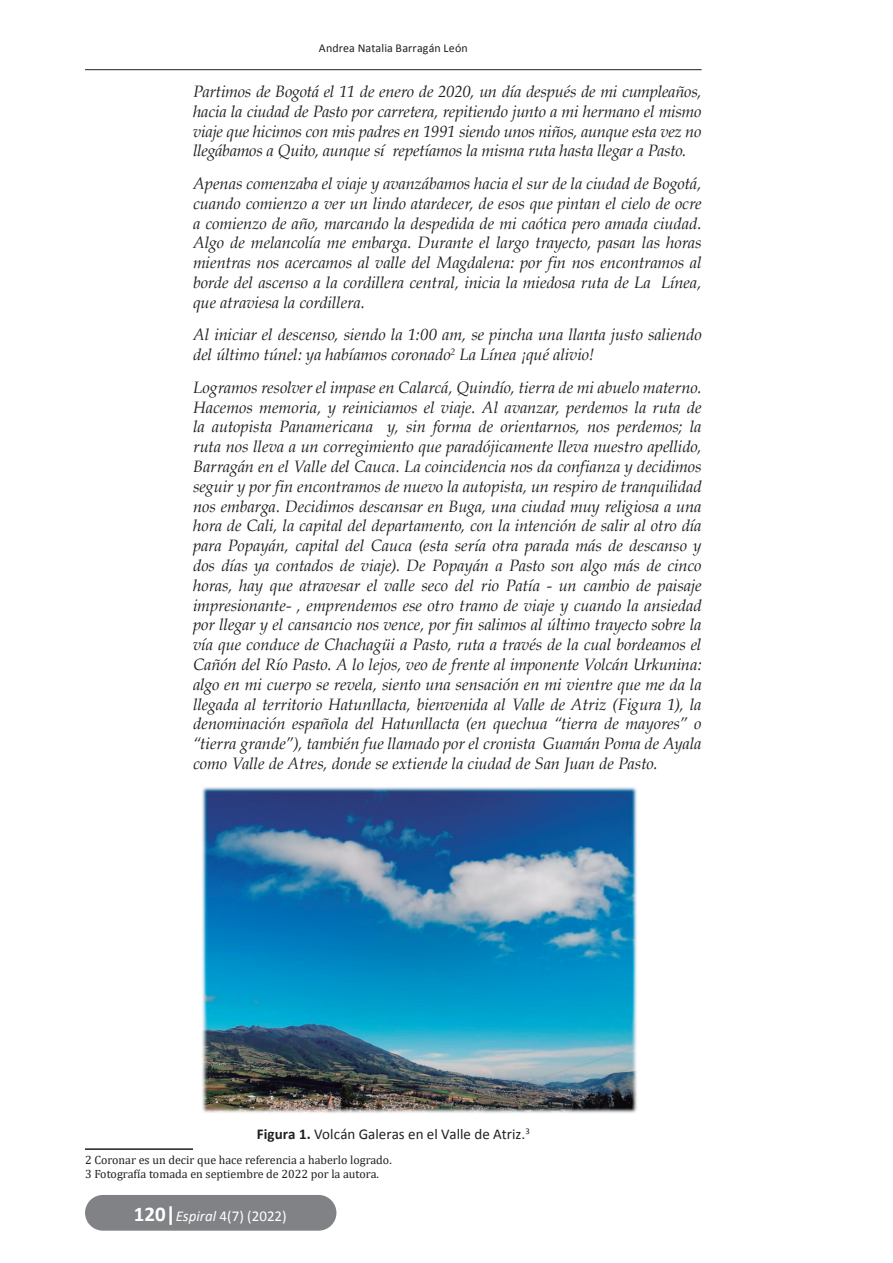
<style>
.page{position:relative;width:893px;height:1263px;background:#fff}
.page>*{position:absolute;margin:0;border:0;box-sizing:border-box;transform-origin:0 0}
.t1{font:italic 16.5px/19.8px "Book Antiqua";letter-spacing:-.005em;color:#231f20;text-align:justify}
.t2{font:15px "Calibri";color:#231f20}
.t3{font:15px "Calibri";color:#fff}
.t4{font:12px/14.4px "Cambria";color:#231f20}
.t5{font:12px "Calibri";letter-spacing:.01em;color:#231f20}
.s1{font-weight:700}
.s2{font-weight:700;font-size:21px}
.s3{font-style:italic}
</style>
<div class="page">
<hr style="left:85px;top:69px;width:617px;height:1px;background:#231f20">
<div style="left:86px;top:1196px;width:250px;height:34px;background:#808285;border-radius:17px"></div>
<div style="left:85px;top:1195px;width:251px;height:36px;border:2px solid #808285;border-radius:17px"></div>
<img style="left:202px;top:787px;width:435px;height:326px">
<hr style="left:85px;top:1148px;width:108px;height:2px;background:#231f20">
<p class="t5" style="left:319px;top:39px;width:150px">Andrea Natalia Barragán León</p>
<p class="t1" style="left:193px;top:81px;width:510px">Partimos de Bogotá el 11 de enero de 2020, un día después de mi cumpleaños, hacia la ciudad de Pasto por carretera, repitiendo junto a mi hermano el mismo viaje que hicimos con mis padres en 1991 siendo unos niños, aunque esta vez no llegábamos a Quito, aunque sí repetíamos la misma ruta hasta llegar a Pasto.</p>
<p class="t1" style="left:193px;top:173px;width:510px">Apenas comenzaba el viaje y avanzábamos hacia el sur de la ciudad de Bogotá, cuando comienzo a ver un lindo atardecer, de esos que pintan el cielo de ocre a comienzo de año, marcando la despedida de mi caótica pero amada ciudad.<br>Algo de melancolía me embarga. Durante el largo trayecto, pasan las horas mientras nos acercamos al valle del Magdalena: por fin nos encontramos al borde del ascenso a la cordillera central, inicia la miedosa ruta de La Línea, que atraviesa la cordillera.</p>
<p class="t1" style="left:193px;top:324px;width:510px">Al iniciar el descenso, siendo la 1:00 am, se pincha una llanta justo saliendo del último túnel: ya habíamos coronado<sup>2</sup> La Línea ¡qué alivio!</p>
<p class="t1" style="left:193px;top:377px;width:510px">Logramos resolver el impase en Calarcá, Quindío, tierra de mi abuelo materno.<br>Hacemos memoria, y reiniciamos el viaje. Al avanzar, perdemos la ruta de la autopista Panamericana y, sin forma de orientarnos, nos perdemos; la ruta nos lleva a un corregimiento que paradójicamente lleva nuestro apellido, Barragán en el Valle del Cauca. La coincidencia nos da confianza y decidimos seguir y por fin encontramos de nuevo la autopista, un respiro de tranquilidad nos embarga. Decidimos descansar en Buga, una ciudad muy religiosa a una hora de Cali, la capital del departamento, con la intención de salir al otro día para Popayán, capital del Cauca (esta sería otra parada más de descanso y dos días ya contados de viaje). De Popayán a Pasto son algo más de cinco horas, hay que atravesar el valle seco del rio Patía - un cambio de paisaje impresionante- , emprendemos ese otro tramo de viaje y cuando la ansiedad por llegar y el cansancio nos vence, por fin salimos al último trayecto sobre la vía que conduce de Chachagüi a Pasto, ruta a través de la cual bordeamos el Cañón del Río Pasto. A lo lejos, veo de frente al imponente Volcán Urkunina: algo en mi cuerpo se revela, siento una sensación en mi vientre que me da la llegada al territorio Hatunllacta, bienvenida al Valle de Atriz (Figura 1), la denominación española del Hatunllacta (en quechua “tierra de mayores” o “tierra grande”), también fue llamado por el cronista Guamán Poma de Ayala como Valle de Atres, donde se extiende la ciudad de San Juan de Pasto.</p>
<p class="t2" style="left:257px;top:1123px;width:275px"><span class="s1">Figura 1.</span> Volcán Galeras en el Valle de Atriz.<sup>3</sup></p>
<p class="t4" style="left:85px;top:1152px;width:308px">2 Coronar es un decir que hace referencia a haberlo logrado.<br>3 Fotografía tomada en septiembre de 2022 por la autora.</p>
<p class="t3" style="left:134px;top:1205px;width:154px"><span class="s2">120|</span><span class="s3">Espiral</span> 4(7) (2022)</p>
</div>
